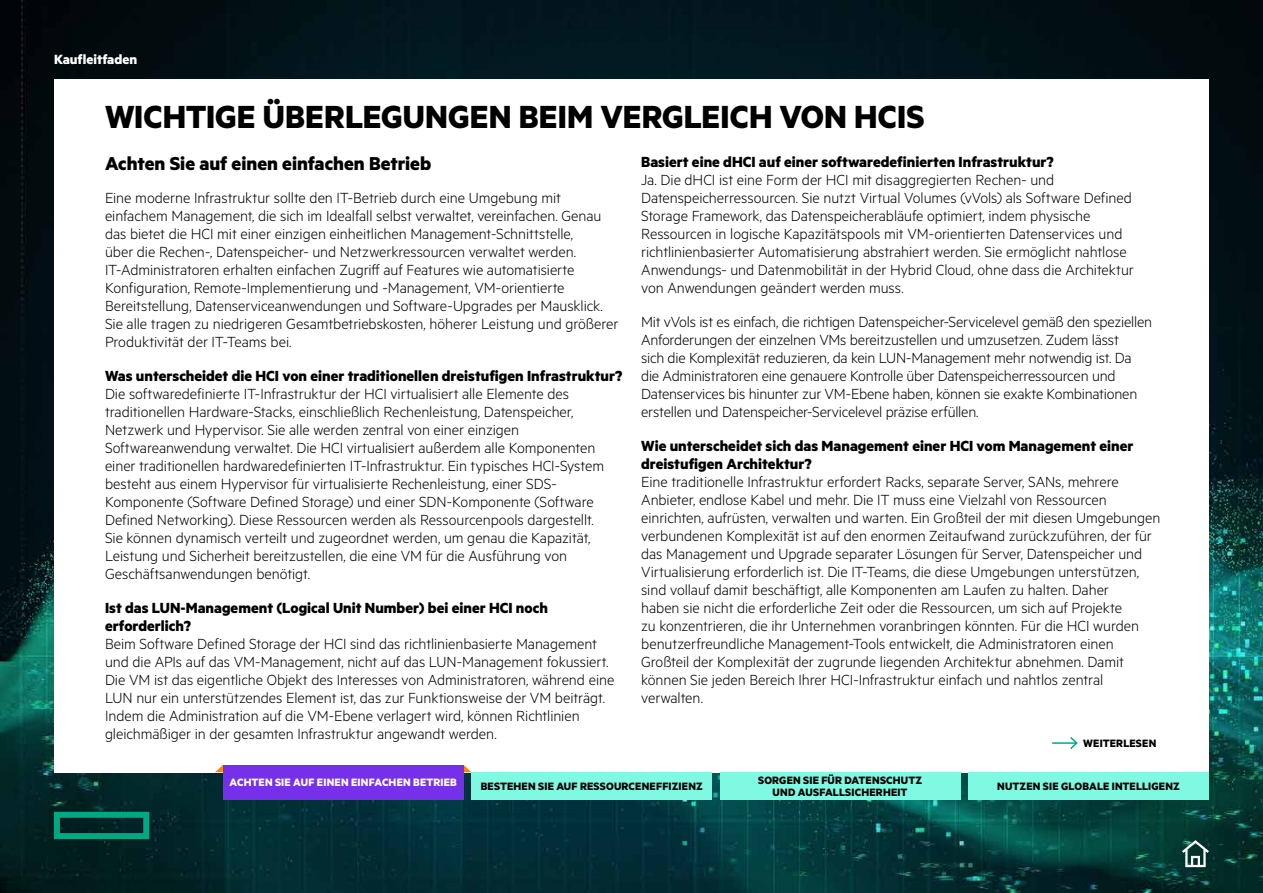
<style>
.page{position:relative;width:1263px;height:893px;background:#fff}
.page>*{position:absolute;margin:0;border:0;box-sizing:border-box;transform-origin:0 0}
.t1{font:700 36px "Metric HPE";letter-spacing:.005em;color:#000}
.t2{font:700 21px "Metric HPE";color:#000}
.t3{font:300 16.5px/18px "Metric HPE";letter-spacing:-.005em;color:#000}
.t4{font:700 16.5px/18px "Metric HPE";color:#000}
.t5{font:700 15px "Metric HPE";color:#fff}
.t6{font:700 12px/12px "Metric HPE";letter-spacing:.02em;color:#000;text-align:center}
.t7{font:700 12px "Metric HPE";letter-spacing:.02em;color:#fff}
</style>
<div class="page">
<img style="left:0;top:0;width:1263px;height:893px">
<div style="left:54px;top:79px;width:1155px;height:693px;background:#fff"></div>
<svg style="left:54px;top:812px;width:95px;height:27px;background:#016552"></svg>
<div style="left:720px;top:772px;width:240px;height:27px;background:#7ff9e2"></div>
<div style="left:471px;top:772px;width:241px;height:27px;background:#7ff9e2"></div>
<div style="left:968px;top:772px;width:241px;height:27px;background:#7ff9e2"></div>
<svg style="left:215px;top:765px;width:8px;height:7px"></svg>
<svg style="left:464px;top:765px;width:7px;height:7px"></svg>
<div style="left:223px;top:765px;width:241px;height:34px;background:#7630ea"></div>
<hr style="left:1052px;top:742px;width:25px;height:2px;background:#01a982">
<svg style="left:1068px;top:737px;width:10px;height:12px"></svg>
<svg style="left:1182px;top:840px;width:27px;height:27px"></svg>
<p class="t5" style="left:54px;top:50px;width:85px">Kaufleitfaden</p>
<h1 class="t1" style="left:105px;top:95px;width:821px">WICHTIGE ÜBERLEGUNGEN BEIM VERGLEICH VON HCIS</h1>
<p class="t2" style="left:105px;top:150px;width:328px">Achten Sie auf einen einfachen Betrieb</p>
<p class="t3" style="left:105px;top:188px;width:515px">Eine moderne Infrastruktur sollte den IT-Betrieb durch eine Umgebung mit einfachem Management, die sich im Idealfall selbst verwaltet, vereinfachen. Genau das bietet die HCI mit einer einzigen einheitlichen Management-Schnittstelle,<br>über die Rechen-, Datenspeicher- und Netzwerkressourcen verwaltet werden.<br>IT-Administratoren erhalten einfachen Zugriff auf Features wie automatisierte Konfiguration, Remote-Implementierung und -Management, VM-orientierte Bereitstellung, Datenserviceanwendungen und Software-Upgrades per Mausklick.<br>Sie alle tragen zu niedrigeren Gesamtbetriebskosten, höherer Leistung und größerer Produktivität der IT-Teams bei.</p>
<p class="t4" style="left:105px;top:366px;width:519px">Was unterscheidet die HCI von einer traditionellen dreistufigen Infrastruktur?</p>
<p class="t3" style="left:105px;top:384px;width:501px">Die softwaredefinierte IT-Infrastruktur der HCI virtualisiert alle Elemente des traditionellen Hardware-Stacks, einschließlich Rechenleistung, Datenspeicher, Netzwerk und Hypervisor. Sie alle werden zentral von einer einzigen Softwareanwendung verwaltet. Die HCI virtualisiert außerdem alle Komponenten einer traditionellen hardwaredefinierten IT-Infrastruktur. Ein typisches HCI-System besteht aus einem Hypervisor für virtualisierte Rechenleistung, einer SDS-Komponente (Software Defined Storage) und einer SDN-Komponente (Software Defined Networking). Diese Ressourcen werden als Ressourcenpools dargestellt.<br>Sie können dynamisch verteilt und zugeordnet werden, um genau die Kapazität, Leistung und Sicherheit bereitzustellen, die eine VM für die Ausführung von Geschäftsanwendungen benötigt.</p>
<p class="t4" style="left:105px;top:598px;width:444px">Ist das LUN-Management (Logical Unit Number) bei einer HCI noch erforderlich?</p>
<p class="t3" style="left:105px;top:634px;width:511px">Beim Software Defined Storage der HCI sind das richtlinienbasierte Management und die APIs auf das VM-Management, nicht auf das LUN-Management fokussiert.<br>Die VM ist das eigentliche Objekt des Interesses von Administratoren, während eine LUN nur ein unterstützendes Element ist, das zur Funktionsweise der VM beiträgt.<br>Indem die Administration auf die VM-Ebene verlagert wird, können Richtlinien gleichmäßiger in der gesamten Infrastruktur angewandt werden.</p>
<p class="t4" style="left:641px;top:152px;width:414px">Basiert eine dHCI auf einer softwaredefinierten Infrastruktur?</p>
<p class="t3" style="left:641px;top:170px;width:494px">Ja. Die dHCI ist eine Form der HCI mit disaggregierten Rechen- und Datenspeicherressourcen. Sie nutzt Virtual Volumes (vVols) als Software Defined Storage Framework, das Datenspeicherabläufe optimiert, indem physische Ressourcen in logische Kapazitätspools mit VM-orientierten Datenservices und richtlinienbasierter Automatisierung abstrahiert werden. Sie ermöglicht nahtlose Anwendungs- und Datenmobilität in der Hybrid Cloud, ohne dass die Architektur von Anwendungen geändert werden muss.</p>
<p class="t3" style="left:641px;top:312px;width:512px">Mit vVols ist es einfach, die richtigen Datenspeicher-Servicelevel gemäß den speziellen Anforderungen der einzelnen VMs bereitzustellen und umzusetzen. Zudem lässt<br>sich die Komplexität reduzieren, da kein LUN-Management mehr notwendig ist. Da die Administratoren eine genauere Kontrolle über Datenspeicherressourcen und Datenservices bis hinunter zur VM-Ebene haben, können sie exakte Kombinationen erstellen und Datenspeicher-Servicelevel präzise erfüllen.</p>
<p class="t4" style="left:641px;top:437px;width:494px">Wie unterscheidet sich das Management einer HCI vom Management einer dreistufigen Architektur?</p>
<p class="t3" style="left:641px;top:472px;width:521px">Eine traditionelle Infrastruktur erfordert Racks, separate Server, SANs, mehrere Anbieter, endlose Kabel und mehr. Die IT muss eine Vielzahl von Ressourcen einrichten, aufrüsten, verwalten und warten. Ein Großteil der mit diesen Umgebungen verbundenen Komplexität ist auf den enormen Zeitaufwand zurückzuführen, der für das Management und Upgrade separater Lösungen für Server, Datenspeicher und Virtualisierung erforderlich ist. Die IT-Teams, die diese Umgebungen unterstützen, sind vollauf damit beschäftigt, alle Komponenten am Laufen zu halten. Daher<br>haben sie nicht die erforderliche Zeit oder die Ressourcen, um sich auf Projekte<br>zu konzentrieren, die ihr Unternehmen voranbringen könnten. Für die HCI wurden benutzerfreundliche Management-Tools entwickelt, die Administratoren einen Großteil der Komplexität der zugrunde liegenden Architektur abnehmen. Damit können Sie jeden Bereich Ihrer HCI-Infrastruktur einfach und nahtlos zentral verwalten.</p>
<p class="t6" style="left:1083px;top:737px;width:75px">WEITERLESEN</p>
<p class="t7" style="left:230px;top:775px;width:229px">ACHTEN SIE AUF EINEN EINFACHEN BETRIEB</p>
<p class="t6" style="left:758px;top:774px;width:165px">SORGEN SIE FÜR DATENSCHUTZ<br>UND AUSFALLSICHERHEIT</p>
<p class="t6" style="left:481px;top:780px;width:223px">BESTEHEN SIE AUF RESSOURCENEFFIZIENZ</p>
<p class="t6" style="left:997px;top:780px;width:184px">NUTZEN SIE GLOBALE INTELLIGENZ</p>
</div>
